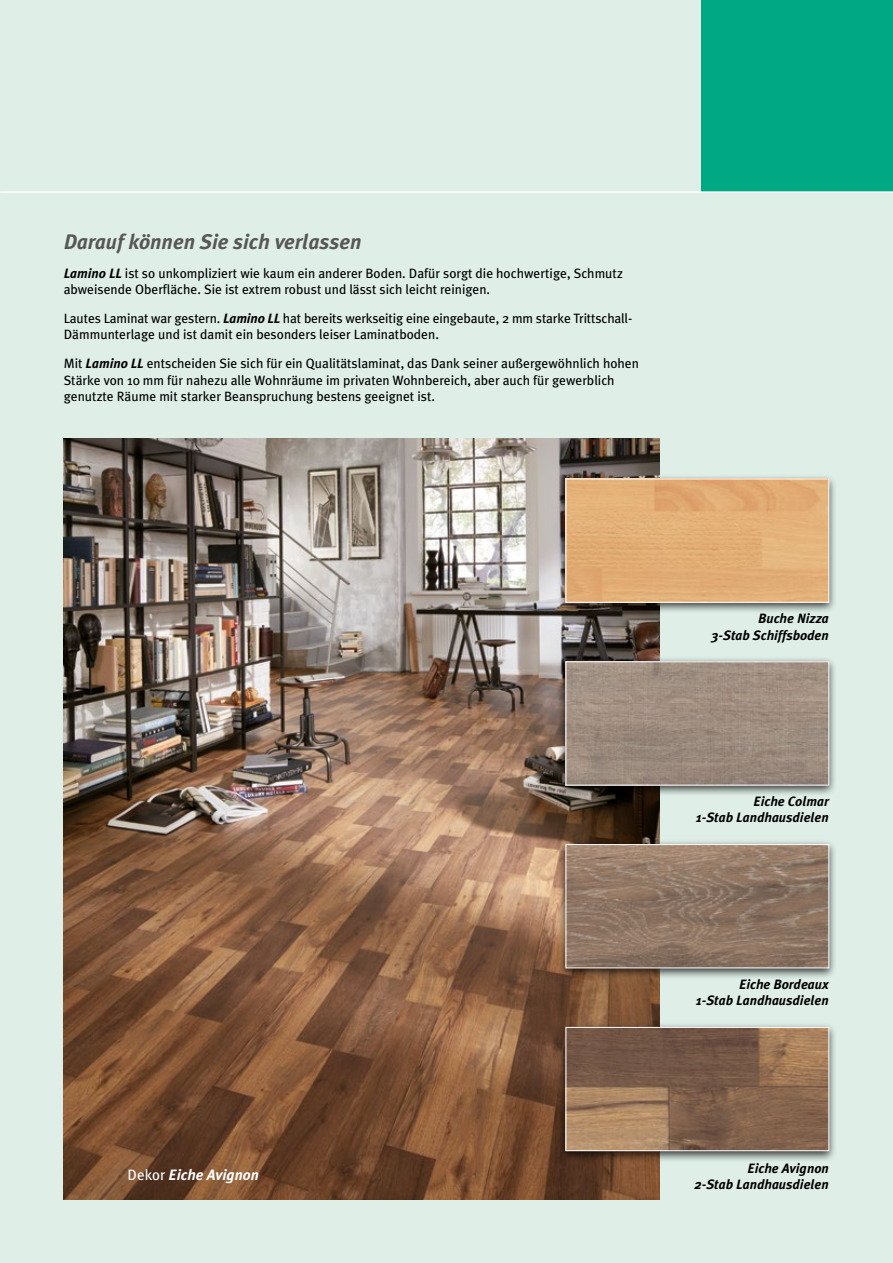
<style>
.page{position:relative;width:893px;height:1263px;background:#dfefe8}
.page>*{position:absolute;margin:0;border:0;box-sizing:border-box;transform-origin:0 0}
.t1{font:italic 700 21px "Meta Plus";color:#575756}
.t2{font:italic 700 15px "Meta Plus";color:#fff}
.t3{font:13.5px/16.2px "Meta Plus";color:#000}
.t4{font:italic 700 13.5px/16.2px "Meta Plus";color:#000;text-align:right}
.s1{font-weight:700;font-style:italic}
.s2{font-weight:400;font-style:normal}
</style>
<div class="page">
<div style="left:702px;top:0;width:191px;height:191px;background:#00a984"></div>
<hr style="left:0;top:191px;width:893px;height:2px;background:#fff">
<img style="left:64px;top:438px;width:595px;height:761px">
<div style="left:557px;top:474px;width:281px;height:140px;background:#000;opacity:.75"></div>
<img style="left:568px;top:481px;width:259px;height:120px">
<div style="left:566px;top:479px;width:263px;height:124px;border:1px solid #fff"></div>
<div style="left:557px;top:1022px;width:281px;height:140px;background:#000;opacity:.75"></div>
<img style="left:568px;top:1029px;width:259px;height:120px">
<div style="left:566px;top:1027px;width:263px;height:124px;border:1px solid #fff"></div>
<div style="left:557px;top:656px;width:281px;height:141px;background:#000;opacity:.75"></div>
<img style="left:568px;top:663px;width:259px;height:120px">
<div style="left:566px;top:661px;width:263px;height:124px;border:1px solid #fff"></div>
<div style="left:557px;top:839px;width:281px;height:141px;background:#000;opacity:.75"></div>
<img style="left:568px;top:846px;width:259px;height:120px">
<div style="left:566px;top:844px;width:263px;height:124px;border:1px solid #fff"></div>
<h1 class="t1" style="left:64px;top:230px;width:299px">Darauf können Sie sich verlassen</h1>
<p class="t3" style="left:64px;top:265px;width:561px"><span class="s1">Lamino LL</span> ist so unkompliziert wie kaum ein anderer Boden. Dafür sorgt die hochwertige, Schmutz abweisende Oberfläche. Sie ist extrem robust und lässt sich leicht reinigen.</p>
<p class="t3" style="left:64px;top:310px;width:570px">Lautes Laminat war gestern. <span class="s1">Lamino LL</span> hat bereits werkseitig eine eingebaute, 2 mm starke Trittschall-<br>Dämmunterlage und ist damit ein besonders leiser Laminatboden.</p>
<p class="t3" style="left:64px;top:355px;width:577px">Mit <span class="s1">Lamino LL</span> entscheiden Sie sich für ein Qualitätslaminat, das Dank seiner außergewöhnlich hohen<br>Stärke von 10 mm für nahezu alle Wohnräume im privaten Wohnbereich, aber auch für gewerblich genutzte Räume mit starker Beanspruchung bestens geeignet ist.</p>
<p class="t2" style="left:128px;top:1166px;width:133px"><span class="s2">Dekor</span> Eiche Avignon</p>
<p class="t4" style="left:712px;top:610px;width:119px">Buche Nizza<br>3-Stab Schiffsboden</p>
<p class="t4" style="left:696px;top:793px;width:134px">Eiche Colmar<br>1-Stab Landhausdielen</p>
<p class="t4" style="left:696px;top:976px;width:134px">Eiche Bordeaux<br>1-Stab Landhausdielen</p>
<p class="t4" style="left:694px;top:1160px;width:136px">Eiche Avignon<br>2-Stab Landhausdielen</p>
</div>
